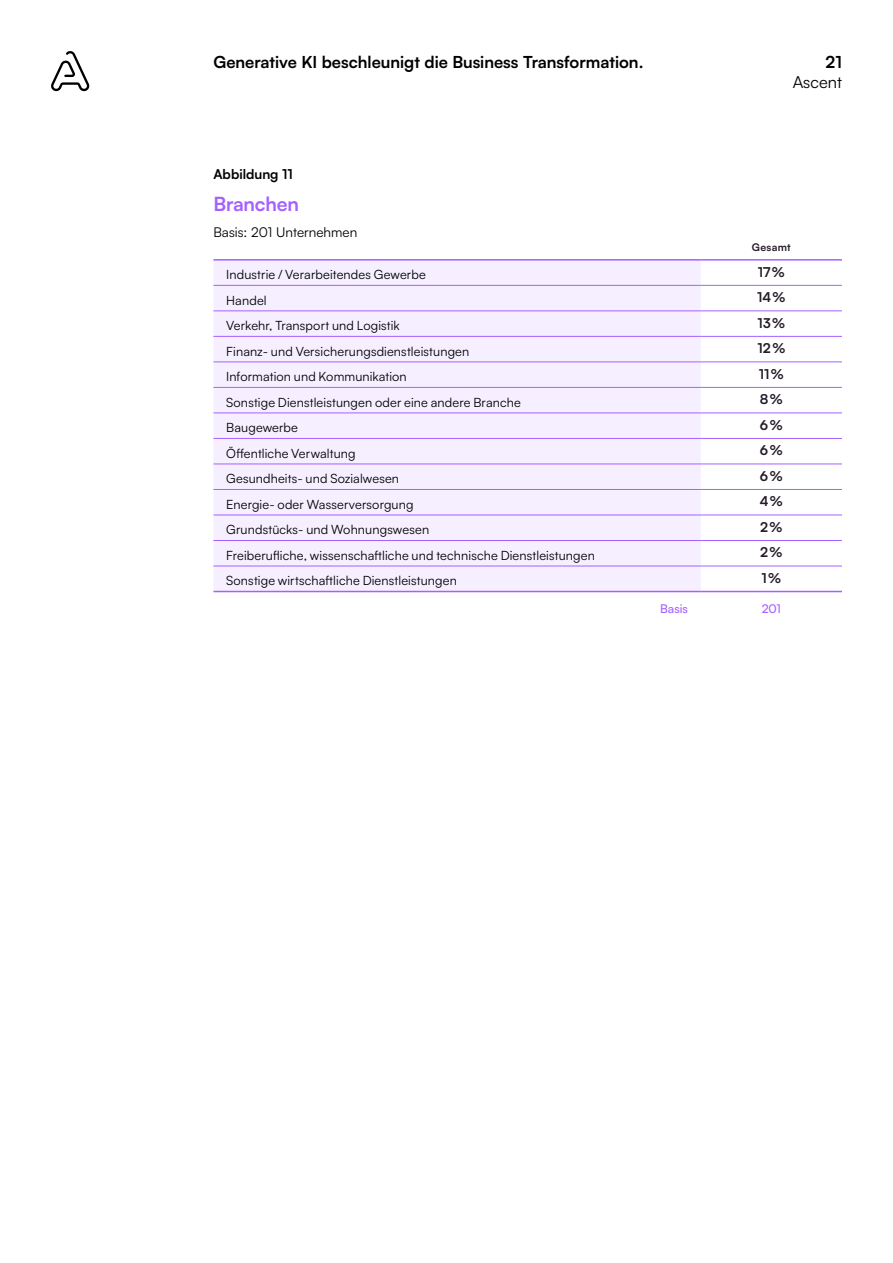
<style>
.page{position:relative;width:893px;height:1263px;background:#fff}
.page>*{position:absolute;margin:0;border:0;box-sizing:border-box;transform-origin:0 0}
.t1{font:700 19.5px "Satoshi";letter-spacing:-.01em;color:#a561ff}
.t2{font:700 16.5px "Satoshi";color:#000}
.t3{font:16.5px "Satoshi";color:#000}
.t4{font:700 13.5px "Satoshi";color:#251b29}
.t5{font:13.5px "Satoshi";color:#000}
.t6{font:700 13.5px "Satoshi";color:#000}
.t7{font:12.75px "Satoshi";letter-spacing:.01em;color:#000}
.t8{font:500 12px "Satoshi";letter-spacing:.005em;color:#a561ff}
.t9{font:700 10.5px "Satoshi";letter-spacing:.025em;color:#251b29}
</style>
<div class="page">
<div style="left:213px;top:261px;width:488px;height:330px;background:#f6efff"></div>
<hr style="left:213px;top:591px;width:488px;height:1px;background:#a561ff">
<hr style="left:701px;top:591px;width:141px;height:1px;background:#a561ff">
<hr style="left:213px;top:259px;width:488px;height:2px;background:#a561ff">
<hr style="left:701px;top:259px;width:141px;height:2px;background:#a561ff">
<hr style="left:213px;top:285px;width:488px;height:1px;background:#a561ff">
<hr style="left:701px;top:285px;width:141px;height:1px;background:#a561ff">
<hr style="left:213px;top:311px;width:488px;height:1px;background:#a561ff">
<hr style="left:701px;top:311px;width:141px;height:1px;background:#a561ff">
<hr style="left:213px;top:336px;width:488px;height:1px;background:#a561ff">
<hr style="left:701px;top:336px;width:141px;height:1px;background:#a561ff">
<hr style="left:213px;top:362px;width:488px;height:1px;background:#a561ff">
<hr style="left:701px;top:362px;width:141px;height:1px;background:#a561ff">
<hr style="left:213px;top:387px;width:488px;height:1px;background:#a561ff">
<hr style="left:701px;top:387px;width:141px;height:1px;background:#a561ff">
<hr style="left:213px;top:413px;width:488px;height:1px;background:#a561ff">
<hr style="left:701px;top:413px;width:141px;height:1px;background:#a561ff">
<hr style="left:213px;top:438px;width:488px;height:1px;background:#a561ff">
<hr style="left:701px;top:438px;width:141px;height:1px;background:#a561ff">
<hr style="left:213px;top:464px;width:488px;height:1px;background:#a561ff">
<hr style="left:701px;top:464px;width:141px;height:1px;background:#a561ff">
<hr style="left:213px;top:489px;width:488px;height:1px;background:#a561ff">
<hr style="left:701px;top:489px;width:141px;height:1px;background:#a561ff">
<hr style="left:213px;top:515px;width:488px;height:1px;background:#a561ff">
<hr style="left:701px;top:515px;width:141px;height:1px;background:#a561ff">
<hr style="left:213px;top:540px;width:488px;height:1px;background:#a561ff">
<hr style="left:701px;top:540px;width:141px;height:1px;background:#a561ff">
<hr style="left:213px;top:566px;width:488px;height:1px;background:#a561ff">
<hr style="left:701px;top:566px;width:141px;height:1px;background:#a561ff">
<svg style="left:51px;top:51px;width:38px;height:40px"></svg>
<p class="t2" style="left:213px;top:50px;width:432px">Generative KI beschleunigt die Business Transformation.</p>
<p class="t2" style="left:825px;top:50px;width:18px">21</p>
<p class="t3" style="left:793px;top:71px;width:51px">Ascent</p>
<p class="t6" style="left:213px;top:164px;width:81px">Abbildung 11</p>
<h1 class="t1" style="left:213px;top:189px;width:87px">Branchen</h1>
<p class="t5" style="left:213px;top:223px;width:145px">Basis: 201 Unternehmen</p>
<p class="t9" style="left:752px;top:240px;width:40px">Gesamt</p>
<p class="t7" style="left:226px;top:266px;width:201px">Industrie / Verarbeitendes Gewerbe</p>
<p class="t4" style="left:758px;top:262px;width:29px">17 %</p>
<p class="t7" style="left:226px;top:291px;width:42px">Handel</p>
<p class="t4" style="left:757px;top:288px;width:30px">14 %</p>
<p class="t7" style="left:226px;top:317px;width:175px">Verkehr, Transport und Logistik</p>
<p class="t4" style="left:758px;top:313px;width:29px">13 %</p>
<p class="t7" style="left:226px;top:342px;width:245px">Finanz- und Versicherungsdienstleistungen</p>
<p class="t4" style="left:757px;top:339px;width:29px">12 %</p>
<p class="t7" style="left:226px;top:368px;width:182px">Information und Kommunikation</p>
<p class="t4" style="left:759px;top:364px;width:27px">11 %</p>
<p class="t7" style="left:226px;top:393px;width:296px">Sonstige Dienstleistungen oder eine andere Branche</p>
<p class="t4" style="left:760px;top:390px;width:25px">8 %</p>
<p class="t7" style="left:226px;top:419px;width:73px">Baugewerbe</p>
<p class="t4" style="left:760px;top:415px;width:24px">6 %</p>
<p class="t7" style="left:226px;top:444px;width:131px">Öffentliche Verwaltung</p>
<p class="t4" style="left:760px;top:441px;width:24px">6 %</p>
<p class="t7" style="left:226px;top:470px;width:174px">Gesundheits- und Sozialwesen</p>
<p class="t4" style="left:760px;top:466px;width:24px">6 %</p>
<p class="t7" style="left:226px;top:496px;width:189px">Energie- oder Wasserversorgung</p>
<p class="t4" style="left:760px;top:492px;width:25px">4 %</p>
<p class="t7" style="left:226px;top:521px;width:204px">Grundstücks- und Wohnungswesen</p>
<p class="t4" style="left:760px;top:517px;width:24px">2 %</p>
<p class="t7" style="left:226px;top:547px;width:370px">Freiberufliche, wissenschaftliche und technische Dienstleistungen</p>
<p class="t4" style="left:760px;top:543px;width:24px">2 %</p>
<p class="t7" style="left:226px;top:572px;width:232px">Sonstige wirtschaftliche Dienstleistungen</p>
<p class="t4" style="left:761px;top:568px;width:21px">1 %</p>
<p class="t8" style="left:660px;top:600px;width:29px">Basis</p>
<p class="t8" style="left:762px;top:600px;width:21px">201</p>
</div>
